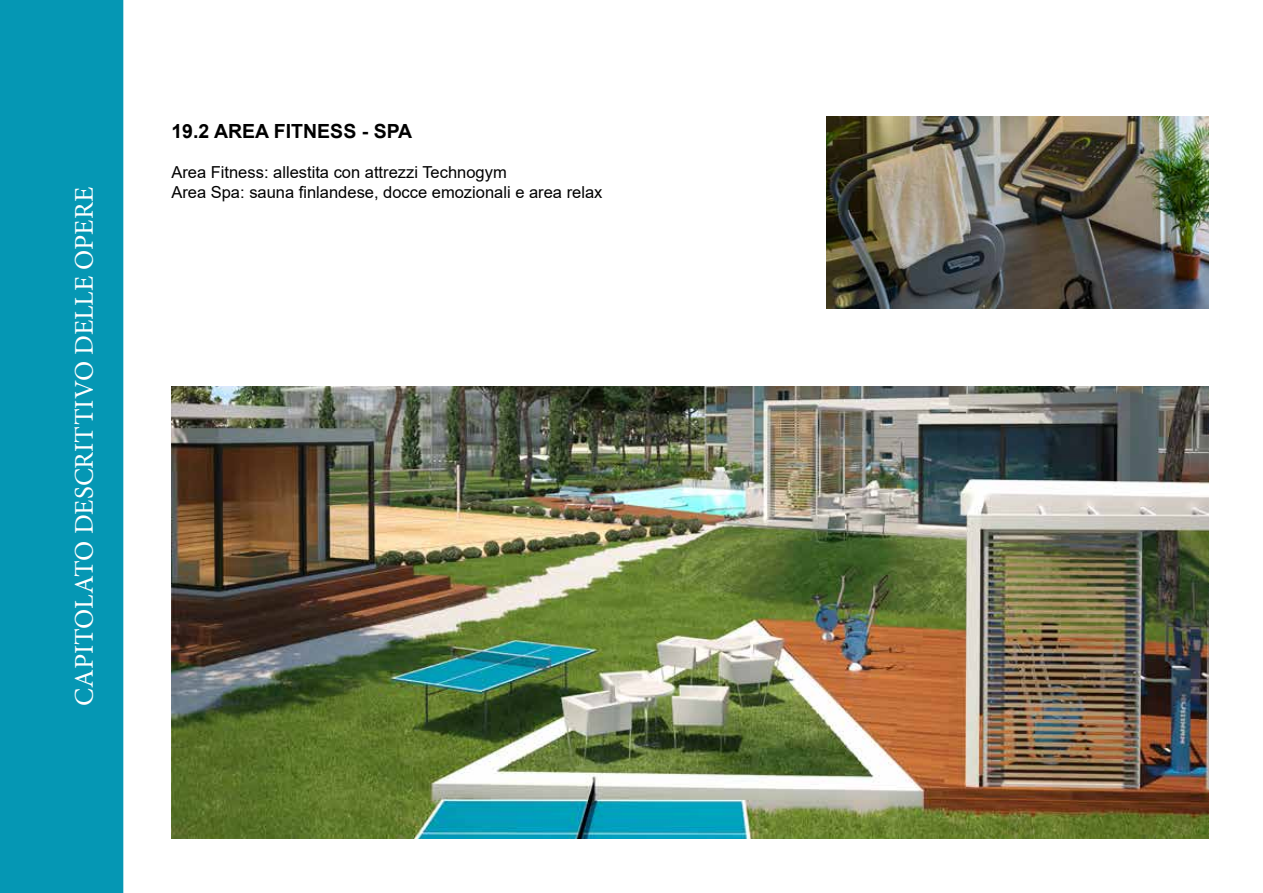
<style>
.page{position:relative;width:1263px;height:893px;background:#fff}
.page>*{position:absolute;margin:0;border:0;box-sizing:border-box;transform-origin:0 0}
.t1{font:27px "Minion Pro";color:#fff}
.t2{font:700 19.5px "Arial";color:#000}
.t3{font:16.5px/19.8px "Arial";color:#000}
</style>
<div class="page">
<div style="left:0;top:0;width:123px;height:893px;background:#0597b4"></div>
<img style="left:171px;top:387px;width:1038px;height:452px">
<img style="left:826px;top:117px;width:383px;height:191px">
<h1 class="t1" style="left:66px;top:706px;width:520px;rotate:-90deg">CAPITOLATO DESCRITTIVO DELLE OPERE</h1>
<p class="t2" style="left:171px;top:118px;width:242px">19.2 AREA FITNESS - SPA</p>
<p class="t3" style="left:171px;top:162px;width:433px">Area Fitness: allestita con attrezzi Technogym<br>Area Spa: sauna finlandese, docce emozionali e area relax</p>
</div>
